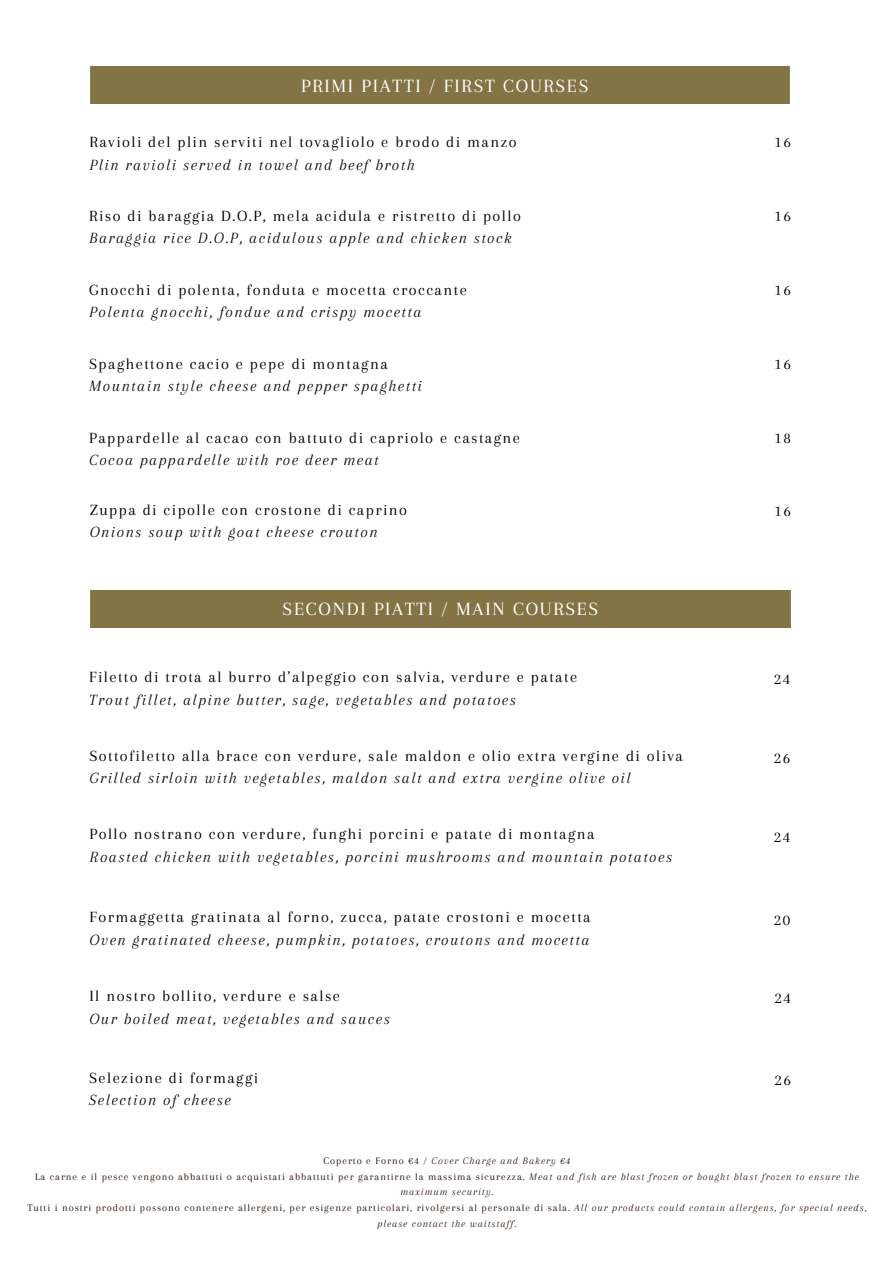
<style>
.page{position:relative;width:894px;height:1264px;background:#fff}
.page>*{position:absolute;margin:0;border:0;box-sizing:border-box;transform-origin:0 0}
.t1{font:19.35px "Arapey";letter-spacing:.09em;color:#fff}
.t2{font:16.2px/22.5px "Arapey";letter-spacing:.09em;color:#000}
.t3{font:italic 16.2px/22.5px "Arapey";letter-spacing:.09em;color:#000}
.t4{font:10.5px/15.6px "Arapey";letter-spacing:.09em;color:#291209;text-align:center}
.t5{font:italic 10.5px "Arapey";letter-spacing:.09em;color:#291209}
.s1{font-style:italic}
.s2{font-style:normal}
</style>
<div class="page">
<div style="left:90px;top:590px;width:701px;height:37px;background:#847445"></div>
<div style="left:90px;top:67px;width:700px;height:37px;background:#847445"></div>
<h2 class="t1" style="left:301px;top:75px;width:288px">PRIMI PIATTI / FIRST COURSES</h2>
<p class="t2" style="left:89px;top:131px;width:428px">Ravioli del plin serviti nel tovagliolo e brodo di manzo<br><span class="s1">Plin ravioli served in towel and beef broth</span></p>
<h2 class="t2" style="left:774px;top:131px;width:18px">16</h2>
<h1 class="t2" style="left:89px;top:204px;width:433px">Riso di baraggia D.O.P, mela acidula e ristretto di pollo<br><span class="s1">Baraggia rice D.O.P, acidulous apple and chicken stock</span></h1>
<p class="t2" style="left:774px;top:204px;width:18px">16</p>
<p class="t2" style="left:89px;top:278px;width:379px">Gnocchi di polenta, fonduta e mocetta croccante<br><span class="s1">Polenta gnocchi, fondue and crispy mocetta</span></p>
<h2 class="t3" style="left:89px;top:352px;width:334px"><span class="s2">Spaghettone cacio e pepe di montagna<br></span>Mountain style cheese and pepper spaghetti</h2>
<h2 class="t2" style="left:89px;top:426px;width:432px">Pappardelle al cacao con battuto di capriolo e castagne<br><span class="s1">Cocoa pappardelle with roe deer meat</span></h2>
<h2 class="t2" style="left:774px;top:278px;width:18px">16</h2>
<h2 class="t2" style="left:774px;top:352px;width:18px">16</h2>
<p class="t2" style="left:774px;top:426px;width:18px">18</p>
<p class="t2" style="left:90px;top:498px;width:319px">Zuppa di cipolle con crostone di caprino<br><span class="s1">Onions soup with goat cheese crouton</span></p>
<p class="t2" style="left:774px;top:499px;width:18px">16</p>
<p class="t1" style="left:282px;top:598px;width:317px">SECONDI PIATTI / MAIN COURSES</p>
<h2 class="t2" style="left:89px;top:666px;width:489px">Filetto di trota al burro d’alpeggio con salvia, verdure e patate<br><span class="s1">Trout fillet, alpine butter, sage, vegetables and potatoes</span></h2>
<p class="t2" style="left:773px;top:667px;width:18px">24</p>
<p class="t2" style="left:89px;top:744px;width:595px">Sottofiletto alla brace con verdure, sale maldon e olio extra vergine di oliva<br><span class="s1">Grilled sirloin with vegetables, maldon salt and extra vergine olive oil</span></p>
<h1 class="t2" style="left:773px;top:747px;width:18px">26</h1>
<h2 class="t3" style="left:89px;top:823px;width:584px"><span class="s2">Pollo nostrano con verdure, funghi porcini e patate di montagna<br></span>Roasted chicken with vegetables, porcini mushrooms and mountain potatoes</h2>
<p class="t2" style="left:773px;top:825px;width:18px">24</p>
<h2 class="t2" style="left:89px;top:906px;width:502px">Formaggetta gratinata al forno, zucca, patate crostoni e mocetta<br><span class="s1">Oven gratinated cheese, pumpkin, potatoes, croutons and mocetta</span></h2>
<p class="t2" style="left:773px;top:908px;width:18px">20</p>
<h2 class="t3" style="left:89px;top:984px;width:302px"><span class="s2">Il nostro bollito, verdure e salse<br></span>Our boiled meat, vegetables and sauces</h2>
<p class="t2" style="left:774px;top:986px;width:18px">24</p>
<h2 class="t2" style="left:89px;top:1066px;width:171px">Selezione di formaggi<br><span class="s1">Selection of cheese</span></h2>
<p class="t2" style="left:774px;top:1068px;width:18px">26</p>
<p class="t5" style="left:323px;top:1154px;width:248px"><span class="s2">Coperto e Forno €4 /</span> Cover Charge and Bakery €4</p>
<h1 class="t4" style="left:35px;top:1168px;width:825px">La carne e il pesce vengono abbattuti o acquistati abbattuti per garantirne la massima sicurezza. <span class="s1">Meat and fish are blast frozen or bought blast frozen to ensure the maximum security.</span></h1>
<h2 class="t4" style="left:27px;top:1199px;width:840px">Tutti i nostri prodotti possono contenere allergeni, per esigenze particolari, rivolgersi al personale di sala. <span class="s1">All our products could contain allergens, for special needs, please contact the waitstaff.</span></h2>
</div>
